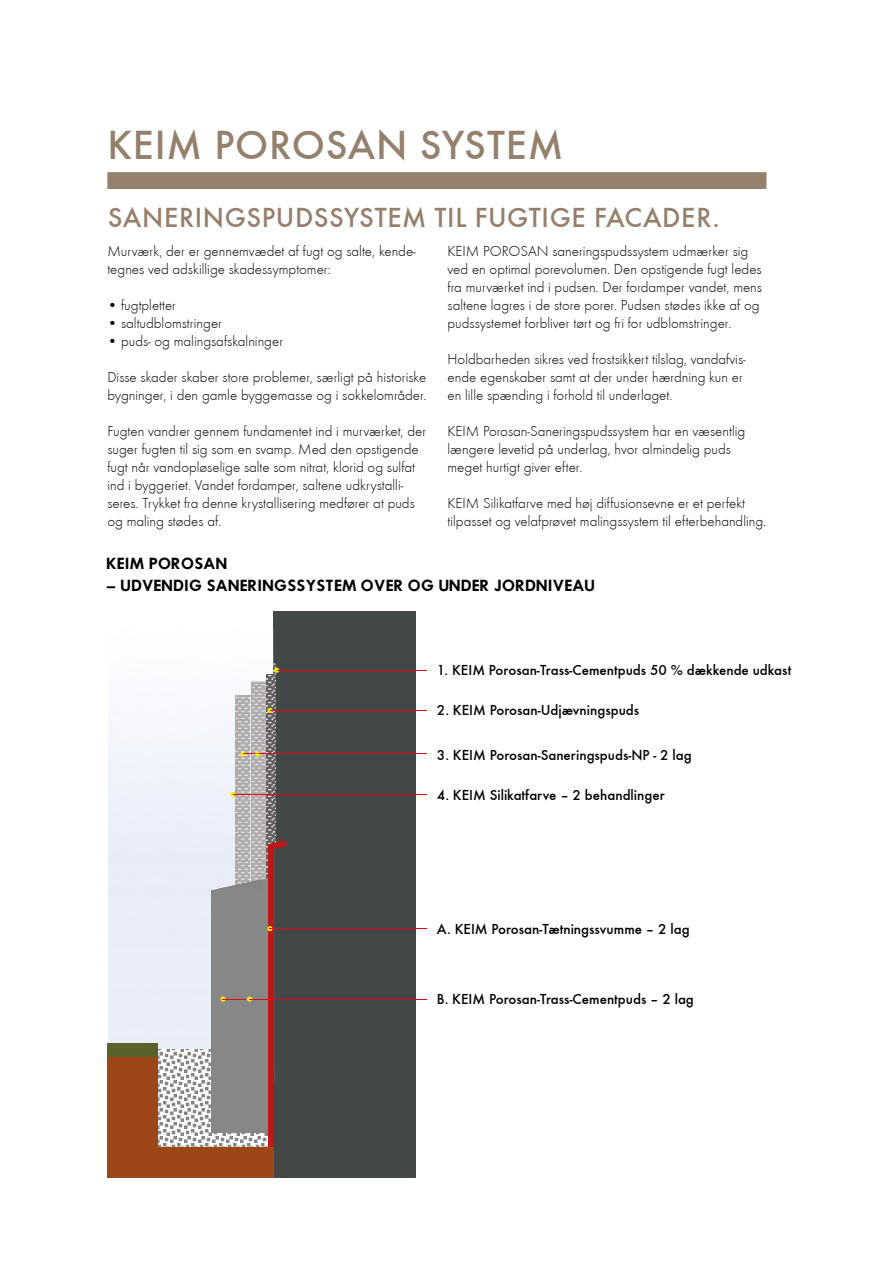
<style>
.page{position:relative;width:893px;height:1263px;background:#fff}
.page>*{position:absolute;margin:0;border:0;box-sizing:border-box;transform-origin:0 0}
.t1{font:42px "Futura T Medium";letter-spacing:.02em;color:#95806c}
.t2{font:28.5px "Futura T Medium";letter-spacing:.02em;color:#95806c}
.t3{font:15px/18px "Futura T Light";color:#000}
.t4{font:15px "Futura T Medium";color:#000}
.t5{font:15px "Futura ICG Demi";letter-spacing:.02em;color:#000}
</style>
<div class="page">
<div style="left:107px;top:172px;width:659px;height:17px;background:#95806c"></div>
<div style="left:273px;top:611px;width:143px;height:567px;background:#454849"></div>
<img style="left:108px;top:628px;width:166px;height:422px">
<svg style="left:266px;top:674px;width:6px;height:8px"></svg>
<svg style="left:158px;top:1050px;width:110px;height:97px"></svg>
<div style="left:211px;top:890px;width:59px;height:243px;background:#878787"></div>
<div style="left:107px;top:1043px;width:51px;height:14px;background:#58622a"></div>
<div style="left:107px;top:1057px;width:51px;height:90px;background:#9d4717"></div>
<svg style="left:220px;top:996px;width:32px;height:6px"></svg>
<hr style="left:273px;top:663px;width:2px;height:184px;background:#bfbfbf">
<hr style="left:233px;top:794px;width:194px;height:1px;background:#e30613">
<hr style="left:258px;top:753px;width:169px;height:1px;background:#e30613">
<hr style="left:270px;top:710px;width:157px;height:1px;background:#e30613">
<svg style="left:274px;top:668px;width:5px;height:5px"></svg>
<hr style="left:277px;top:670px;width:150px;height:1px;background:#e30613">
<div style="left:268px;top:844px;width:6px;height:303px;background:#be1717"></div>
<svg style="left:211px;top:682px;width:76px;height:249px"></svg>
<hr style="left:270px;top:928px;width:157px;height:1px;background:#e30613">
<hr style="left:250px;top:999px;width:177px;height:1px;background:#e30613">
<div style="left:107px;top:1147px;width:167px;height:30px;background:#9d4717"></div>
<h1 class="t1" style="left:107px;top:120px;width:458px">KEIM POROSAN SYSTEM</h1>
<h2 class="t2" style="left:108px;top:200px;width:614px">SANERINGSPUDSSYSTEM TIL FUGTIGE FACADER.</h2>
<p class="t3" style="left:107px;top:242px;width:310px">Murværk, der er gennemvædet af fugt og salte, kende&shy;tegnes ved adskillige skadessymptomer:</p>
<p class="t3" style="left:107px;top:296px;width:70px">• fugtpletter</p>
<p class="t3" style="left:107px;top:314px;width:116px">• saltudblomstringer</p>
<p class="t3" style="left:107px;top:332px;width:177px">• puds- og malingsafskalninger</p>
<p class="t3" style="left:107px;top:368px;width:321px">Disse skader skaber store problemer, særligt på historiske bygninger, i den gamle byggemasse og i sokkelområder.</p>
<p class="t3" style="left:107px;top:422px;width:320px">Fugten vandrer gennem fundamentet ind i murværket, der suger fugten til sig som en svamp. Med den opstigende fugt når vandopløselige salte som nitrat, klorid og sulfat ind i byggeriet. Vandet fordamper, saltene udkrystalli&shy;seres. Trykket fra denne krystallisering medfører at puds og maling stødes af.</p>
<p class="t3" style="left:448px;top:242px;width:316px">KEIM POROSAN saneringspudssystem udmærker sig ved en optimal porevolumen. Den opstigende fugt ledes fra murværket ind i pudsen. Der fordamper vandet, mens saltene lagres i de store porer. Pudsen stødes ikke af og pudssystemet forbliver tørt og fri for udblomstringer.</p>
<p class="t3" style="left:448px;top:350px;width:300px">Holdbarheden sikres ved frostsikkert tilslag, vandafvis&shy;ende egenskaber samt at der under hærdning kun er en lille spænding i forhold til underlaget.</p>
<p class="t3" style="left:448px;top:422px;width:299px">KEIM Porosan-Saneringspudssystem har en væsentlig længere levetid på underlag, hvor almindelig puds meget hurtigt giver efter.</p>
<p class="t3" style="left:448px;top:494px;width:320px">KEIM Silikatfarve med høj diffusionsevne er et perfekt tilpasset og velafprøvet malingssystem til efterbehandling.</p>
<p class="t5" style="left:106px;top:553px;width:123px">KEIM POROSAN</p>
<p class="t5" style="left:106px;top:576px;width:490px">– UDVENDIG SANERINGSSYSTEM OVER OG UNDER JORDNIVEAU</p>
<p class="t4" style="left:437px;top:661px;width:356px">1. KEIM Porosan-Trass-Cementpuds 50 % dækkende udkast</p>
<p class="t4" style="left:437px;top:701px;width:204px">2. KEIM Porosan-Udjævningspuds</p>
<p class="t4" style="left:437px;top:746px;width:256px">3. KEIM Porosan-Saneringspuds-NP - 2 lag</p>
<p class="t4" style="left:437px;top:786px;width:229px">4. KEIM Silikatfarve – 2 behandlinger</p>
<p class="t4" style="left:437px;top:920px;width:254px">A. KEIM Porosan-Tætningssvumme – 2 lag</p>
<p class="t4" style="left:437px;top:990px;width:258px">B. KEIM Porosan-Trass-Cementpuds – 2 lag</p>
</div>
